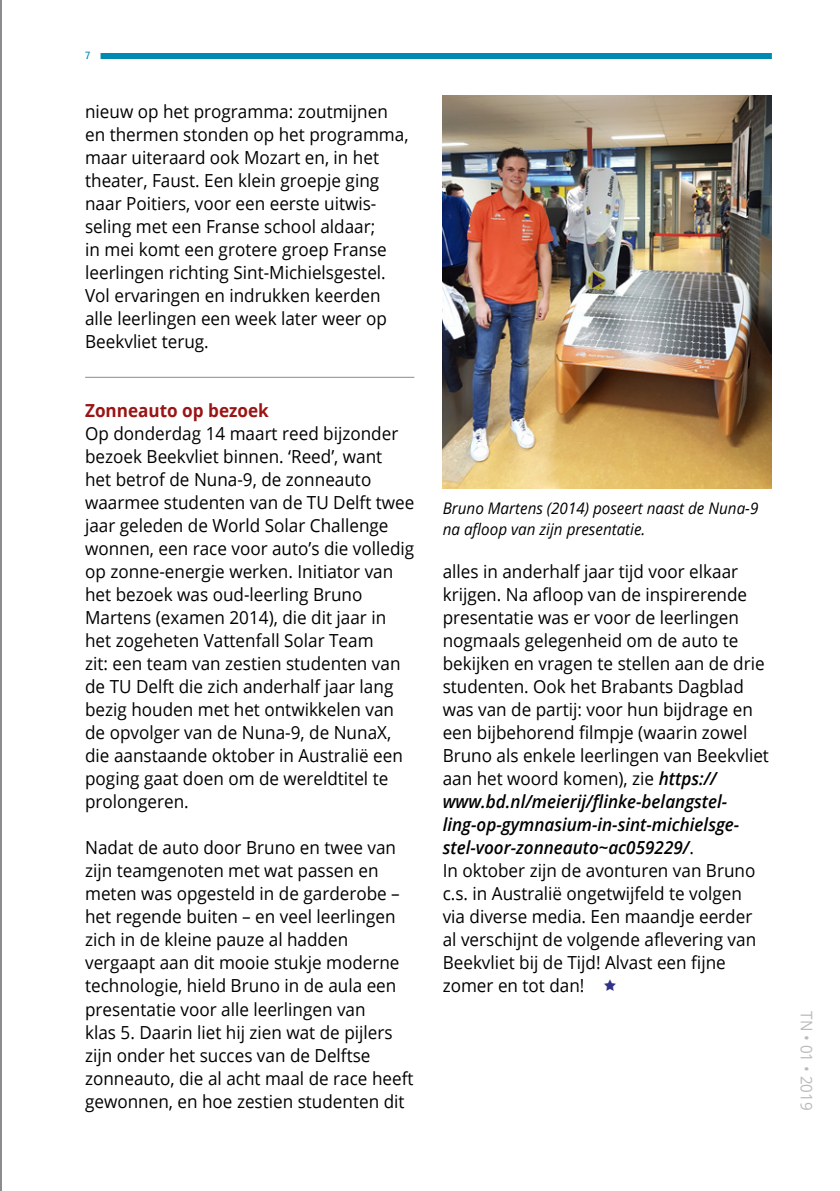
<style>
.page{position:relative;width:840px;height:1191px;background:#fff}
.page>*{position:absolute;margin:0;border:0;box-sizing:border-box;transform-origin:0 0}
.t1{font:18px/23px "Open Sans";color:#000;scale:.95 1}
.t2{font:700 18px "Open Sans";color:#9a1414;scale:.95 1}
.t3{font:italic 16px/21px "Open Sans";color:#000;scale:.95 1}
.t4{font:16px "Open Sans";color:#babbbd;scale:.95 1}
.t5{font:700 10px "Bell Gothic BT";color:#0089b1}
.s1{font-weight:600;font-style:italic}
</style>
<div class="page">
<div style="left:100px;top:53px;width:671px;height:6px;background:#0089b1"></div>
<hr style="left:0;top:0;width:2px;height:1191px;background:#8b8c8f">
<hr style="left:85px;top:377px;width:329px;height:1px;background:#8b8c8f">
<img style="left:442px;top:95px;width:329px;height:393px">
<p class="t5" style="left:85px;top:49px;width:7px">7</p>
<p class="t1" style="left:85px;top:100px;width:342px">nieuw op het programma: zoutmijnen en thermen stonden op het programma, maar uiteraard ook Mozart en, in het theater, Faust. Een klein groepje ging naar Poitiers, voor een eerste uitwis&shy;seling met een Franse school aldaar;<br>in mei komt een grotere groep Franse leerlingen richting Sint-Michielsgestel.<br>Vol ervaringen en indrukken keerden alle leerlingen een week later weer op Beekvliet terug.</p>
<p class="t2" style="left:85px;top:398px;width:195px">Zonneauto op bezoek</p>
<p class="t1" style="left:85px;top:422px;width:348px">Op donderdag 14 maart reed bijzonder bezoek Beekvliet binnen. ‘Reed’, want<br>het betrof de Nuna-9, de zonneauto waarmee studenten van de TU Delft twee jaar geleden de World Solar Challenge wonnen, een race voor auto’s die volledig op zonne-energie werken. Initiator van het bezoek was oud-leerling Bruno Martens (examen 2014), die dit jaar in het zogeheten Vattenfall Solar Team<br>zit: een team van zestien studenten van de TU Delft die zich anderhalf jaar lang bezig houden met het ontwikkelen van de opvolger van de Nuna-9, de NunaX, die aanstaande oktober in Australië een poging gaat doen om de wereldtitel te prolongeren.</p>
<p class="t1" style="left:85px;top:836px;width:347px">Nadat de auto door Bruno en twee van zijn teamgenoten met wat passen en meten was opgesteld in de garderobe – het regende buiten – en veel leerlingen zich in de kleine pauze al hadden vergaapt aan dit mooie stukje moderne technologie, hield Bruno in de aula een presentatie voor alle leerlingen van<br>klas 5. Daarin liet hij zien wat de pijlers zijn onder het succes van de Delftse zonneauto, die al acht maal de race heeft gewonnen, en hoe zestien studenten dit</p>
<p class="t3" style="left:442px;top:498px;width:333px">Bruno Martens (2014) poseert naast de Nuna-9 na afloop van zijn presentatie.</p>
<p class="t1" style="left:442px;top:560px;width:345px">alles in anderhalf jaar tijd voor elkaar krijgen. Na afloop van de inspirerende presentatie was er voor de leerlingen nogmaals gelegenheid om de auto te bekijken en vragen te stellen aan de drie studenten. Ook het Brabants Dagblad was van de partij: voor hun bijdrage en een bijbehorend filmpje (waarin zowel Bruno als enkele leerlingen van Beekvliet aan het woord komen), zie <span class="s1">https:// www.bd.nl/meierij/flinke-belangstel&shy;ling-op-gymnasium-in-sint-michielsge&shy;stel-voor-zonneauto~ac059229/</span>.<br>In oktober zijn de avonturen van Bruno c.s. in Australië ongetwijfeld te volgen<br>via diverse media. Een maandje eerder al verschijnt de volgende aflevering van Beekvliet bij de Tijd! Alvast een fijne zomer en tot dan!</p>
<p class="t4" style="left:817px;top:1011px;width:106px;rotate:90deg">TN • 01 • 2019</p>
</div>
